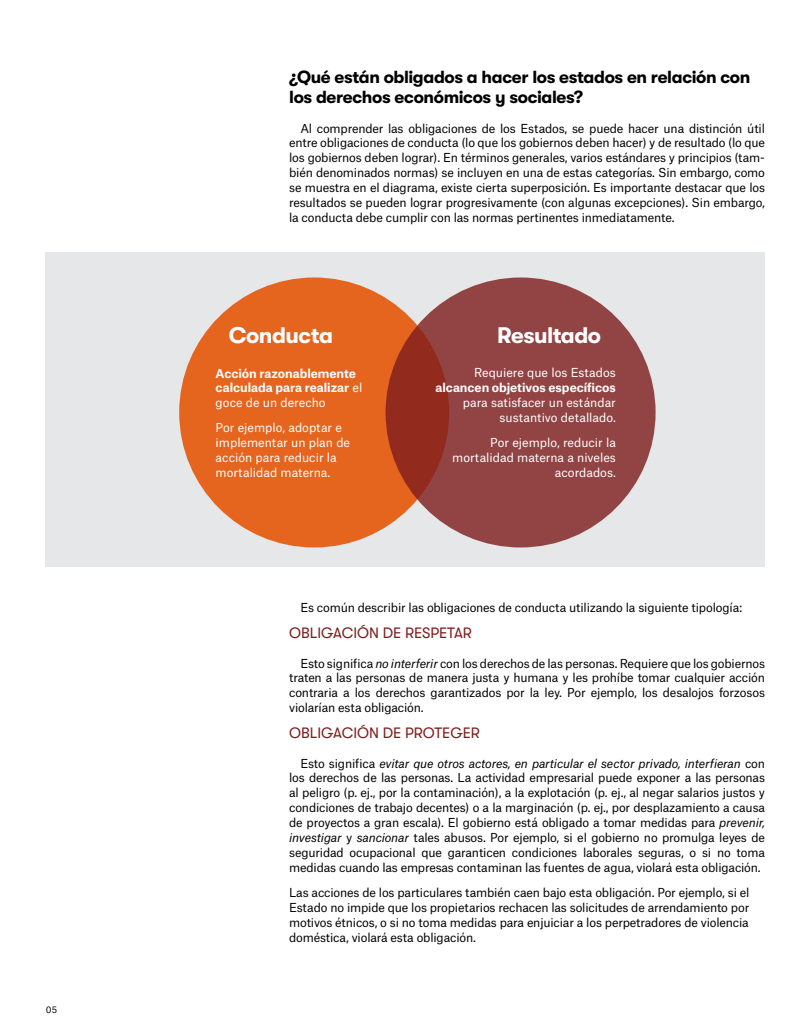
<style>
.page{position:relative;width:810px;height:1035px;background:#fff}
.page>*{position:absolute;margin:0;border:0;box-sizing:border-box;transform-origin:0 0}
.t1{font:700 22.5px "GT Walsheim";letter-spacing:-.025em;color:#fff}
.t2{font:700 17.5px/20px "GT Walsheim";letter-spacing:-.02em;color:#000}
.t3{font:15px "GT Walsheim";color:#7f1d1d}
.t4{font:11.88px/15px "Atlas Grotesk";letter-spacing:-.015em;color:#000;text-align:justify}
.t5{font:11.88px/15px "Atlas Grotesk";color:#fff;text-align:right}
.t6{font:700 11.88px/15px "Atlas Grotesk";color:#fff}
.t7{font:8.75px "Atlas Grotesk";color:#000}
.s1{font-weight:400}
.s2{font-style:italic}
</style>
<div class="page">
<div style="left:45px;top:252px;width:720px;height:316px;background:#e6e7e8"></div>
<div style="left:179px;top:278px;width:270px;height:270px;background:#e5641e;border-radius:50%"></div>
<svg style="left:386px;top:278px;width:270px;height:270px;background:#92403f"></svg>
<p class="t7" style="left:46px;top:1002px;width:13px">05</p>
<h2 class="t2" style="left:289px;top:66px;width:463px">¿Qué están obligados a hacer los estados en relación con los derechos económicos y sociales?</h2>
<p class="t4" style="left:289px;top:119px;width:477px;text-indent:11px">Al comprender las obligaciones de los Estados, se puede hacer una distinción útil entre obligaciones de conducta (lo que los gobiernos deben hacer) y de resultado (lo que los gobiernos deben lograr). En términos generales, varios estándares y principios (tam&shy;bién denominados normas) se incluyen en una de estas categorías. Sin embargo, como se muestra en el diagrama, existe cierta superposición. Es importante destacar que los resultados se pueden lograr progresivamente (con algunas excepciones). Sin embargo, la conducta debe cumplir con las normas pertinentes inmediatamente.</p>
<h1 class="t1" style="left:229px;top:322px;width:106px">Conducta</h1>
<h1 class="t1" style="left:497px;top:322px;width:106px">Resultado</h1>
<p class="t6" style="left:216px;top:364px;width:148px">Acción razonablemente calculada para realizar <span class="s1">el goce de un derecho</span></p>
<p class="t5" style="left:216px;top:419px;width:136px;text-align:left">Por ejemplo, adoptar e implementar un plan de acción para reducir la mortalidad materna.</p>
<p class="t5" style="left:474px;top:364px;width:143px">Requiere que los Estados</p>
<p class="t6" style="left:436px;top:379px;width:182px">alcancen objetivos específicos</p>
<p class="t5" style="left:463px;top:394px;width:155px">para satisfacer un estándar sustantivo detallado.</p>
<p class="t5" style="left:452px;top:434px;width:165px">Por ejemplo, reducir la mortalidad materna a niveles acordados.</p>
<p class="t4" style="left:300px;top:599px;width:443px">Es común describir las obligaciones de conducta utilizando la siguiente tipología:</p>
<p class="t3" style="left:289px;top:624px;width:184px">OBLIGACIÓN DE RESPETAR</p>
<p class="t4" style="left:289px;top:654px;width:477px;text-indent:11px">Esto significa <span class="s2">no interferir</span> con los derechos de las personas. Requiere que los gobiernos traten a las personas de manera justa y humana y les prohíbe tomar cualquier acción contraria a los derechos garantizados por la ley. Por ejemplo, los desalojos forzosos violarían esta obligación.</p>
<p class="t3" style="left:289px;top:724px;width:192px">OBLIGACIÓN DE PROTEGER</p>
<p class="t4" style="left:289px;top:754px;width:477px;text-indent:11px">Esto significa <span class="s2">evitar que otros actores, en particular el sector privado, interfieran</span> con los derechos de las personas. La actividad empresarial puede exponer a las personas al peligro (p. ej., por la contaminación), a la explotación (p. ej., al negar salarios justos y condiciones de trabajo decentes) o a la marginación (p. ej., por desplazamiento a causa de proyectos a gran escala). El gobierno está obligado a tomar medidas para <span class="s2">prevenir, investigar</span> y <span class="s2">sancionar</span> tales abusos. Por ejemplo, si el gobierno no promulga leyes de seguridad ocupacional que garanticen condiciones laborales seguras, o si no toma medidas cuando las empresas contaminan las fuentes de agua, violará esta obligación.</p>
<p class="t4" style="left:289px;top:884px;width:462px">Las acciones de los particulares también caen bajo esta obligación. Por ejemplo, si el Estado no impide que los propietarios rechacen las solicitudes de arrendamiento por motivos étnicos, o si no toma medidas para enjuiciar a los perpetradores de violencia doméstica, violará esta obligación.</p>
</div>
